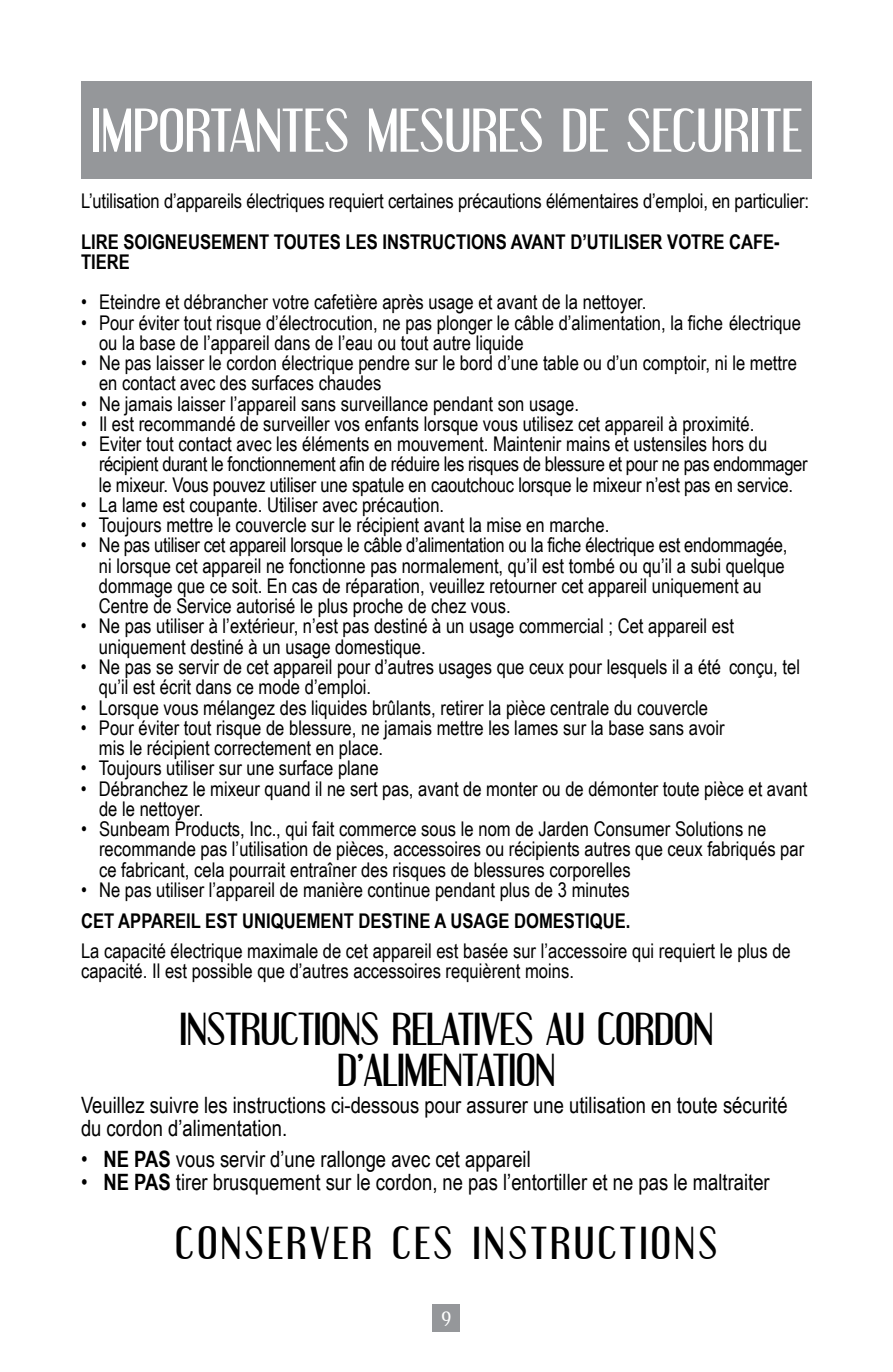
<style>
.page{position:relative;width:893px;height:1372px;background:#fff}
.page>*{position:absolute;margin:0;border:0;box-sizing:border-box;transform-origin:0 0}
.t1{font:54px "Engebrechtre";letter-spacing:.01em;color:#fff}
.t2{font:40.5px/40.5px "Engebrechtre";color:#000;text-align:center}
.t3{font:40.5px "Engebrechtre";letter-spacing:.1em;color:#000}
.t4{font:22.5px/22.5px "Arial Narrow";color:#000}
.t5{font:20.25px/20.2px "Arial Narrow";color:#000}
.t6{font:700 20.25px/20.2px "Arial Narrow";color:#000}
.t7{font:18px "Engebrechtre";color:#fff}
.s1{font-weight:700}
</style>
<div class="page">
<div style="left:433px;top:1303px;width:27px;height:28px;background:#95979a"></div>
<div style="left:81px;top:81px;width:731px;height:97px;background:#95979a"></div>
<h1 class="t1" style="left:91px;top:99px;width:118px">IMPORTANTES</h1>
<h1 class="t1" style="left:367px;top:99px;width:57px">MESURES</h1>
<h1 class="t1" style="left:562px;top:99px;width:90px">DE SECUR</h1>
<h1 class="t1" style="left:750px;top:99px;width:32px">ITE</h1>
<p class="t5" style="left:81px;top:191px;width:729px">L’utilisation d’appareils électriques requiert certaines précautions élémentaires d’emploi, en particulier:</p>
<p class="t6" style="left:81px;top:231px;width:700px">LIRE SOIGNEUSEMENT TOUTES LES INSTRUCTIONS AVANT D’UTILISER VOTRE CAFE-<br>TIERE</p>
<p class="t5" style="left:81px;top:292px;width:567px">• Eteindre et débrancher votre cafetière après usage et avant de la nettoyer.</p>
<p class="t5" style="left:99px;top:312px;width:703px;text-indent:-18px">• Pour éviter tout risque d’électrocution, ne pas plonger le câble d’alimentation, la fiche électrique ou la base de l’appareil dans de l’eau ou tout autre liquide</p>
<p class="t5" style="left:99px;top:353px;width:699px;text-indent:-18px">• Ne pas laisser le cordon électrique pendre sur le bord d’une table ou d’un comptoir, ni le mettre en contact avec des surfaces chaudes</p>
<p class="t5" style="left:81px;top:393px;width:499px">• Ne jamais laisser l’appareil sans surveillance pendant son usage.</p>
<p class="t5" style="left:81px;top:413px;width:675px">• Il est recommandé de surveiller vos enfants lorsque vous utilisez cet appareil à proximité.</p>
<p class="t5" style="left:99px;top:434px;width:710px;text-indent:-18px">• Eviter tout contact avec les éléments en mouvement. Maintenir mains et ustensiles hors du récipient durant le fonctionnement afin de réduire les risques de blessure et pour ne pas endommager le mixeur. Vous pouvez utiliser une spatule en caoutchouc lorsque le mixeur n’est pas en service.</p>
<p class="t5" style="left:81px;top:494px;width:365px">• La lame est coupante. Utiliser avec précaution.</p>
<p class="t5" style="left:81px;top:515px;width:530px">• Toujours mettre le couvercle sur le récipient avant la mise en marche.</p>
<p class="t5" style="left:99px;top:535px;width:690px;text-indent:-18px">• Ne pas utiliser cet appareil lorsque le câble d’alimentation ou la fiche électrique est endommagée, ni lorsque cet appareil ne fonctionne pas normalement, qu’il est tombé ou qu’il a subi quelque dommage que ce soit. En cas de réparation, veuillez retourner cet appareil uniquement au Centre de Service autorisé le plus proche de chez vous.</p>
<p class="t5" style="left:99px;top:616px;width:637px;text-indent:-18px">• Ne pas utiliser à l’extérieur, n’est pas destiné à un usage commercial ; Cet appareil est uniquement destiné à un usage domestique.</p>
<p class="t5" style="left:99px;top:656px;width:703px;text-indent:-18px">• Ne pas se servir de cet appareil pour d’autres usages que ceux pour lesquels il a été conçu, tel qu’il est écrit dans ce mode d’emploi.</p>
<p class="t5" style="left:81px;top:697px;width:629px">• Lorsque vous mélangez des liquides brûlants, retirer la pièce centrale du couvercle</p>
<p class="t5" style="left:99px;top:717px;width:627px;text-indent:-18px">• Pour éviter tout risque de blessure, ne jamais mettre les lames sur la base sans avoir mis le récipient correctement en place.</p>
<p class="t5" style="left:81px;top:758px;width:299px">• Toujours utiliser sur une surface plane</p>
<p class="t5" style="left:99px;top:778px;width:710px;text-indent:-18px">• Débranchez le mixeur quand il ne sert pas, avant de monter ou de démonter toute pièce et avant de le nettoyer.</p>
<p class="t5" style="left:99px;top:818px;width:707px;text-indent:-18px">• Sunbeam Products, Inc., qui fait commerce sous le nom de Jarden Consumer Solutions ne recommande pas l’utilisation de pièces, accessoires ou récipients autres que ceux fabriqués par ce fabricant, cela pourrait entraîner des risques de blessures corporelles</p>
<p class="t5" style="left:81px;top:879px;width:550px">• Ne pas utiliser l’appareil de manière continue pendant plus de 3 minutes</p>
<p class="t6" style="left:81px;top:910px;width:551px">CET APPAREIL EST UNIQUEMENT DESTINE A USAGE DOMESTIQUE.</p>
<p class="t5" style="left:81px;top:940px;width:711px">La capacité électrique maximale de cet appareil est basée sur l’accessoire qui requiert le plus de capacité. Il est possible que d’autres accessoires requièrent moins.</p>
<h2 class="t2" style="left:180px;top:1008px;width:535px">INSTRUCTIONS RELATIVES AU CORDON<br>D’ALIMENTATION</h2>
<p class="t4" style="left:81px;top:1093px;width:708px">Veuillez suivre les instructions ci-dessous pour assurer une utilisation en toute sécurité du cordon d’alimentation.</p>
<p class="t4" style="left:81px;top:1147px;width:451px">• <span class="s1">NE PAS</span> vous servir d’une rallonge avec cet appareil</p>
<p class="t4" style="left:81px;top:1170px;width:690px">• <span class="s1">NE PAS</span> tirer brusquement sur le cordon, ne pas l’entortiller et ne pas le maltraiter</p>
<h2 class="t3" style="left:176px;top:1219px;width:543px">CONSERVER CES INSTRUCTIONS</h2>
<p class="t7" style="left:442px;top:1308px;width:11px">9</p>
</div>
